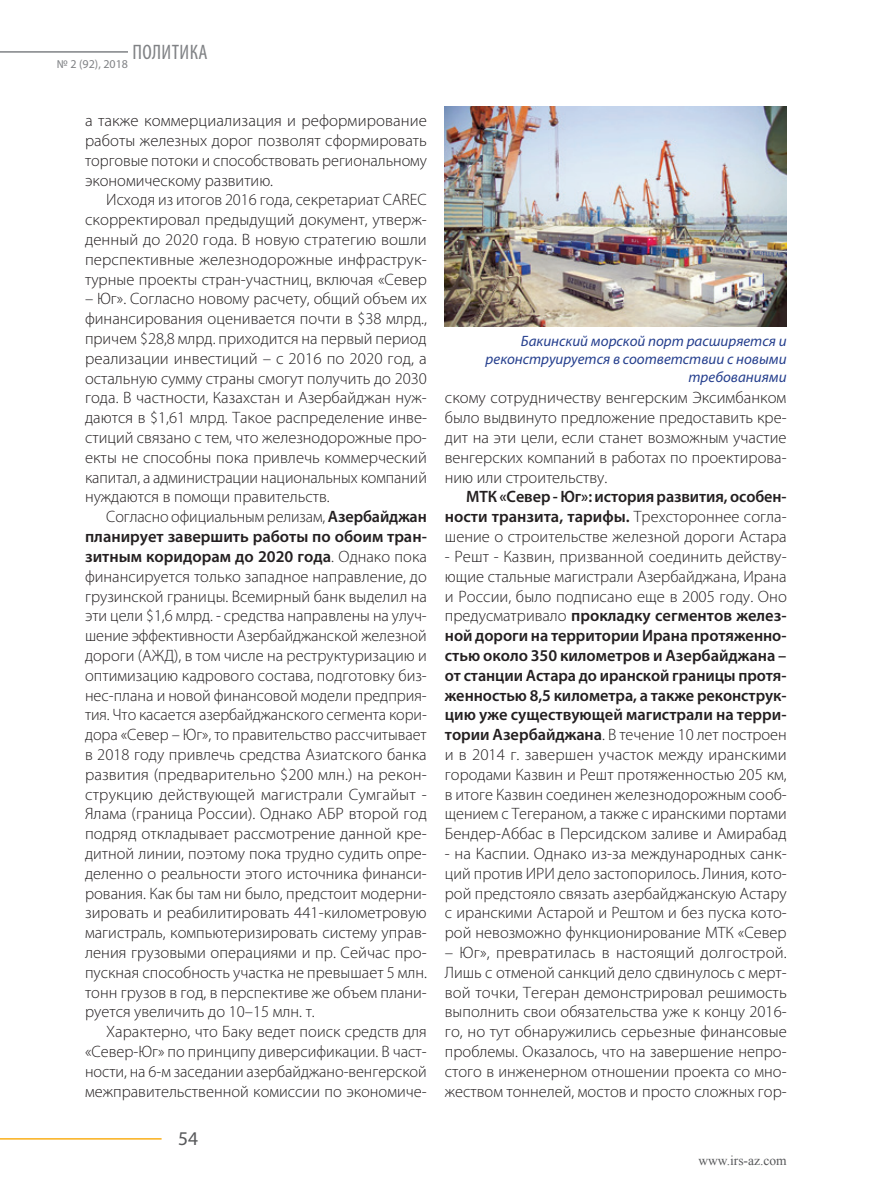
<style>
.page{position:relative;width:893px;height:1191px;background:#fff}
.page>*{position:absolute;margin:0;border:0;box-sizing:border-box;transform-origin:0 0}
.t1{font:condensed 21px "Myriad Pro";letter-spacing:.02em;color:#808285}
.t2{font:19.5px "Myriad Pro";color:#57585a}
.t3{font:300 16.5px/19.8px "Myriad Pro";color:#231f20;text-align:justify}
.t4{font:600 16.5px "Myriad Pro";color:#231f20}
.t5{font:italic 15px/18px "Myriad Pro";color:#253f8e;text-align:right}
.t6{font:13.5px "Times New Roman";color:#57585a}
.t7{font:12px "Myriad Pro";color:#808285}
.s1{font-weight:600}
.s2{font-weight:300}
</style>
<div class="page">
<hr style="left:0;top:51px;width:128px;height:2px;background:#808285">
<hr style="left:0;top:1138px;width:162px;height:1px;background:#faaf18">
<img style="left:445px;top:106px;width:342px;height:220px">
<p class="t1" style="left:132px;top:39px;width:77px">ПОЛИТИКА</p>
<p class="t7" style="left:57px;top:56px;width:73px">№ 2 (92), 2018</p>
<p class="t3" style="left:85px;top:111px;width:344px">а также коммерциализация и реформирование</p>
<p class="t3" style="left:85px;top:131px;width:343px">работы железных дорог позволят сформировать</p>
<p class="t3" style="left:85px;top:151px;width:343px">торговые потоки и способствовать региональному</p>
<p class="t3" style="left:85px;top:170px;width:190px">экономическому развитию.</p>
<p class="t3" style="left:106px;top:190px;width:322px">Исходя из итогов 2016 года, секретариат CAREC</p>
<p class="t3" style="left:85px;top:210px;width:343px">скорректировал предыдущий документ, утверж-</p>
<p class="t3" style="left:85px;top:230px;width:343px">денный до 2020 года. В новую стратегию вошли</p>
<p class="t3" style="left:85px;top:250px;width:343px">перспективные железнодорожные инфраструк-</p>
<p class="t3" style="left:85px;top:269px;width:344px">турные проекты стран-участниц, включая «Север</p>
<p class="t3" style="left:85px;top:289px;width:343px">– Юг». Согласно новому расчету, общий объем их</p>
<p class="t3" style="left:85px;top:309px;width:344px">финансирования оценивается почти в $38 млрд.,</p>
<p class="t3" style="left:85px;top:329px;width:343px">причем $28,8 млрд. приходится на первый период</p>
<p class="t3" style="left:85px;top:349px;width:343px">реализации инвестиций – с 2016 по 2020 год, а</p>
<p class="t3" style="left:85px;top:368px;width:343px">остальную сумму страны смогут получить до 2030</p>
<p class="t3" style="left:85px;top:388px;width:343px">года. В частности, Казахстан и Азербайджан нуж-</p>
<p class="t3" style="left:85px;top:408px;width:343px">даются в $1,61 млрд. Такое распределение инве-</p>
<p class="t3" style="left:85px;top:428px;width:343px">стиций связано с тем, что железнодорожные про-</p>
<p class="t3" style="left:85px;top:448px;width:343px">екты не способны пока привлечь коммерческий</p>
<p class="t3" style="left:85px;top:467px;width:343px">капитал, а администрации национальных компаний</p>
<p class="t3" style="left:85px;top:487px;width:246px">нуждаются в помощи правительств.</p>
<p class="t3" style="left:106px;top:507px;width:322px">Согласно официальным релизам, <span class="s1">Азербайджан</span></p>
<p class="t4" style="left:85px;top:526px;width:343px">планирует завершить работы по обоим тран-</p>
<p class="t4" style="left:85px;top:546px;width:343px">зитным коридорам до 2020 года<span class="s2">. Однако пока</span></p>
<p class="t3" style="left:85px;top:566px;width:343px">финансируется только западное направление, до</p>
<p class="t3" style="left:85px;top:586px;width:343px">грузинской границы. Всемирный банк выделил на</p>
<p class="t3" style="left:85px;top:606px;width:343px">эти цели $1,6 млрд. - средства направлены на улуч-</p>
<p class="t3" style="left:85px;top:626px;width:343px">шение эффективности Азербайджанской железной</p>
<p class="t3" style="left:85px;top:646px;width:343px">дороги (АЖД), в том числе на реструктуризацию и</p>
<p class="t3" style="left:85px;top:665px;width:343px">оптимизацию кадрового состава, подготовку биз-</p>
<p class="t3" style="left:85px;top:685px;width:343px">нес-плана и новой финансовой модели предприя-</p>
<p class="t3" style="left:85px;top:705px;width:343px">тия. Что касается азербайджанского сегмента кори-</p>
<p class="t3" style="left:85px;top:725px;width:343px">дора «Север – Юг», то правительство рассчитывает</p>
<p class="t3" style="left:85px;top:745px;width:343px">в 2018 году привлечь средства Азиатского банка</p>
<p class="t3" style="left:85px;top:764px;width:343px">развития (предварительно $200 млн.) на рекон-</p>
<p class="t3" style="left:85px;top:784px;width:343px">струкцию действующей магистрали Сумгайыт -</p>
<p class="t3" style="left:85px;top:804px;width:343px">Ялама (граница России). Однако АБР второй год</p>
<p class="t3" style="left:85px;top:824px;width:343px">подряд откладывает рассмотрение данной кре-</p>
<p class="t3" style="left:85px;top:844px;width:343px">дитной линии, поэтому пока трудно судить опре-</p>
<p class="t3" style="left:85px;top:863px;width:343px">деленно о реальности этого источника финанси-</p>
<p class="t3" style="left:85px;top:883px;width:343px">рования. Как бы там ни было, предстоит модерни-</p>
<p class="t3" style="left:85px;top:903px;width:343px">зировать и реабилитировать 441-километровую</p>
<p class="t3" style="left:85px;top:923px;width:343px">магистраль, компьютеризировать систему управ-</p>
<p class="t3" style="left:85px;top:943px;width:343px">ления грузовыми операциями и пр. Сейчас про-</p>
<p class="t3" style="left:85px;top:962px;width:343px">пускная способность участка не превышает 5 млн.</p>
<p class="t3" style="left:85px;top:982px;width:343px">тонн грузов в год, в перспективе же объем плани-</p>
<p class="t3" style="left:85px;top:1002px;width:231px">руется увеличить до 10–15 млн. т.</p>
<p class="t3" style="left:106px;top:1022px;width:322px">Характерно, что Баку ведет поиск средств для</p>
<p class="t3" style="left:85px;top:1042px;width:343px">«Север-Юг» по принципу диверсификации. В част-</p>
<p class="t3" style="left:85px;top:1061px;width:343px">ности, на 6-м заседании азербайджано-венгерской</p>
<p class="t3" style="left:85px;top:1081px;width:343px">межправительственной комиссии по экономиче-</p>
<p class="t2" style="left:178px;top:1126px;width:22px">54</p>
<p class="t5" style="left:486px;top:332px;width:303px">Бакинский морской порт расширяется и реконструируется в соответствии с новыми требованиями</p>
<p class="t3" style="left:445px;top:388px;width:343px">скому сотрудничеству венгерским Эксимбанком</p>
<p class="t3" style="left:445px;top:408px;width:343px">было выдвинуто предложение предоставить кре-</p>
<p class="t3" style="left:445px;top:428px;width:343px">дит на эти цели, если станет возможным участие</p>
<p class="t3" style="left:445px;top:448px;width:343px">венгерских компаний в работах по проектирова-</p>
<p class="t3" style="left:445px;top:467px;width:164px">нию или строительству.</p>
<p class="t4" style="left:466px;top:486px;width:322px">МТК «Север - Юг»: история развития, особен-</p>
<p class="t4" style="left:445px;top:506px;width:343px">ности транзита, тарифы. <span class="s2">Трехстороннее согла-</span></p>
<p class="t3" style="left:445px;top:527px;width:343px">шение о строительстве железной дороги Астара</p>
<p class="t3" style="left:445px;top:547px;width:343px">- Решт - Казвин, призванной соединить действу&shy;ющие стальные магистрали Азербайджана, Ирана и России, было подписано еще в 2005 году. Оно предусматривало <span class="s1">прокладку сегментов желез&shy;ной дороги на территории Ирана протяженно&shy;стью около 350 километров и Азербайджана – от станции Астара до иранской границы протя&shy;женностью 8,5 километра, а также реконструк&shy;цию уже существующей магистрали на терри&shy;тории Азербайджана</span>. В течение 10 лет построен и в 2014 г. завершен участок между иранскими городами Казвин и Решт протяженностью 205 км, в итоге Казвин соединен железнодорожным сооб&shy;щением с Тегераном, а также с иранскими портами Бендер-Аббас в Персидском заливе и Амирабад</p>
<p class="t3" style="left:445px;top:844px;width:343px">- на Каспии. Однако из-за международных санк&shy;ций против ИРИ дело застопорилось. Линия, кото&shy;рой предстояло связать азербайджанскую Астару с иранскими Астарой и Рештом и без пуска кото&shy;рой невозможно функционирование МТК «Север</p>
<p class="t3" style="left:445px;top:943px;width:344px">– Юг», превратилась в настоящий долгострой.<br>Лишь с отменой санкций дело сдвинулось с мерт&shy;вой точки, Тегеран демонстрировал решимость выполнить свои обязательства уже к концу 2016- го, но тут обнаружились серьезные финансовые проблемы. Оказалось, что на завершение непро&shy;стого в инженерном отношении проекта со мно&shy;жеством тоннелей, мостов и просто сложных гор-</p>
<p class="t6" style="left:698px;top:1151px;width:90px">www.irs-az.com</p>
</div>
